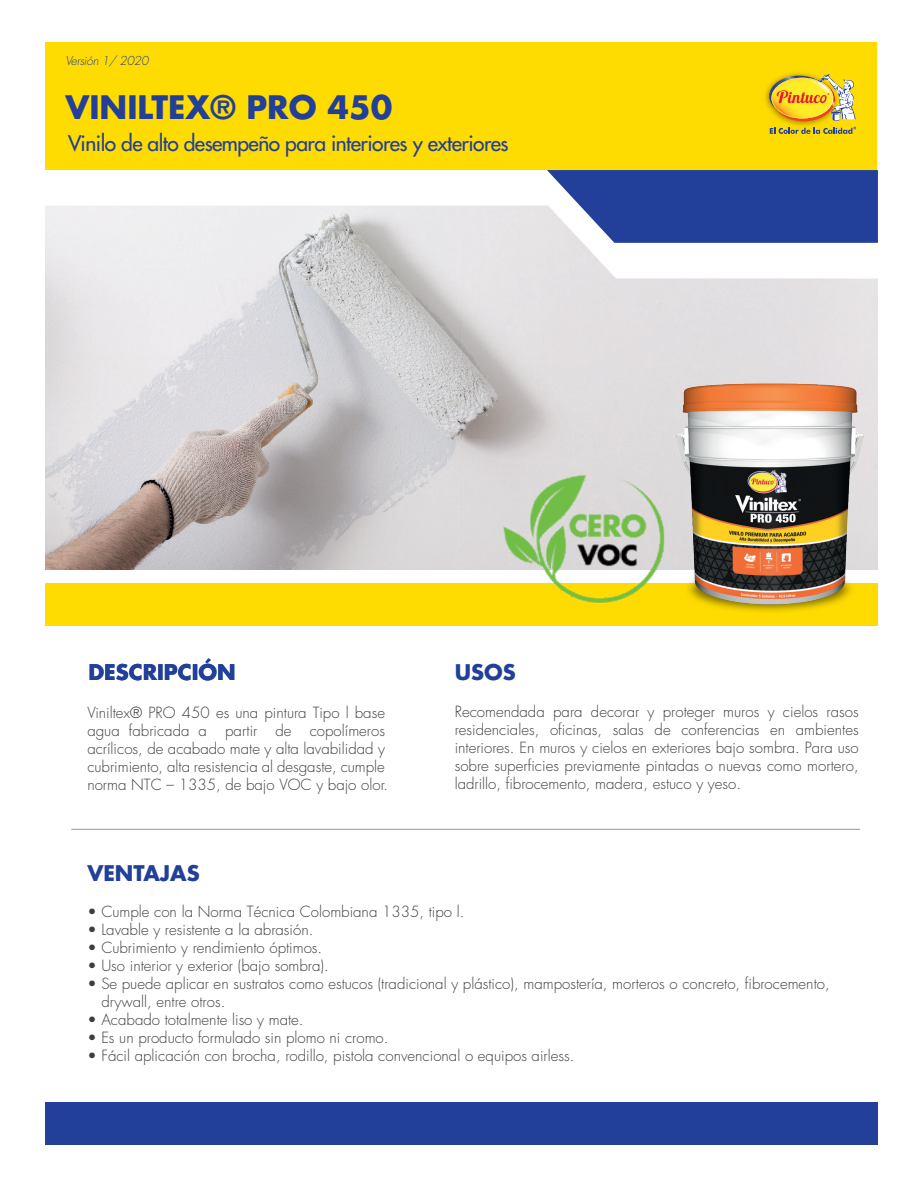
<style>
.page{position:relative;width:918px;height:1188px;background:#fff}
.page>*{position:absolute;margin:0;border:0;box-sizing:border-box;transform-origin:0 0}
.t1{font:700 31.5px "Futura";color:#223f99}
.t2{font:21px "Futura";letter-spacing:-.025em;color:#223f99}
.t3{font:700 21px "Futura";color:#223f99}
.t4{font:300 15px/18px "Futura";color:#3e3e3f}
.t5{font:italic 300 12px "Futura";letter-spacing:-.025em;color:#223f99}
</style>
<div class="page">
<div style="left:45px;top:1102px;width:833px;height:43px;background:#223f99"></div>
<svg style="left:547px;top:170px;width:331px;height:34px;background:#2d499e"></svg>
<div style="left:45px;top:43px;width:832px;height:127px;background:#ffdc01"></div>
<hr style="left:71px;top:829px;width:789px;height:1px;background:#939598">
<img style="left:715px;top:42px;width:163px;height:135px">
<img style="left:717px;top:42px;width:161px;height:117px">
<svg style="left:770px;top:127px;width:86px;height:7px"></svg>
<img style="left:769px;top:74px;width:87px;height:47px">
<svg style="left:46px;top:204px;width:832px;height:422px;fill:#ffdc01"></svg>
<img style="left:46px;top:205px;width:831px;height:365px">
<img style="left:674px;top:364px;width:194px;height:261px">
<img style="left:492px;top:462px;width:190px;height:164px">
<p class="t5" style="left:65px;top:54px;width:85px">Versión 1/ 2020</p>
<h1 class="t1" style="left:65px;top:86px;width:328px">VINILTEX® PRO 450</h1>
<h2 class="t2" style="left:68px;top:130px;width:442px">Vinilo de alto desempeño para interiores y exteriores</h2>
<h2 class="t3" style="left:88px;top:658px;width:149px">DESCRIPCIÓN</h2>
<h2 class="t3" style="left:455px;top:658px;width:63px">USOS</h2>
<p class="t4" style="left:87px;top:704px;width:302px">Viniltex® PRO 450 es una pintura Tipo l base agua fabricada a partir de copolímeros acrílicos, de acabado mate y alta lavabilidad y cubrimiento, alta resistencia al desgaste, cumple norma NTC – 1335, de bajo VOC y bajo olor.</p>
<p class="t4" style="left:455px;top:703px;width:405px;text-align:justify">Recomendada para decorar y proteger muros y cielos rasos residenciales, oficinas, salas de conferencias en ambientes interiores. En muros y cielos en exteriores bajo sombra. Para uso sobre superficies previamente pintadas o nuevas como mortero, ladrillo, fibrocemento, madera, estuco y yeso.</p>
<h2 class="t3" style="left:87px;top:859px;width:114px">VENTAJAS</h2>
<p class="t4" style="left:87px;top:903px;width:379px">• Cumple con la Norma Técnica Colombiana 1335, tipo l.</p>
<p class="t4" style="left:87px;top:921px;width:228px">• Lavable y resistente a la abrasión.</p>
<p class="t4" style="left:87px;top:939px;width:236px">• Cubrimiento y rendimiento óptimos.</p>
<p class="t4" style="left:87px;top:957px;width:243px">• Uso interior y exterior (bajo sombra).</p>
<p class="t4" style="left:101px;top:975px;width:730px;text-indent:-14px">• Se puede aplicar en sustratos como estucos (tradicional y plástico), mampostería, morteros o concreto, fibrocemento, drywall, entre otros.</p>
<p class="t4" style="left:87px;top:1011px;width:218px">• Acabado totalmente liso y mate.</p>
<p class="t4" style="left:87px;top:1029px;width:303px">• Es un producto formulado sin plomo ni cromo.</p>
<p class="t4" style="left:87px;top:1047px;width:489px">• Fácil aplicación con brocha, rodillo, pistola convencional o equipos airless.</p>
</div>
